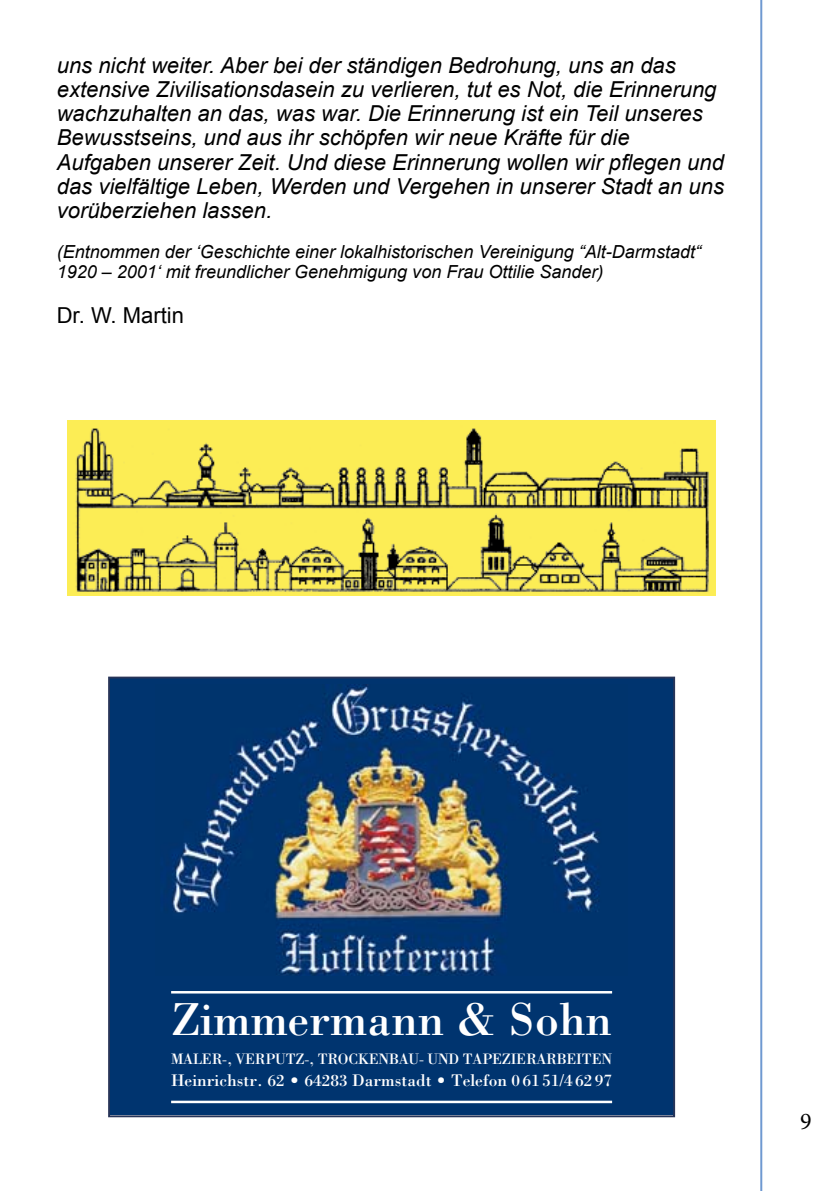
<style>
.page{position:relative;width:840px;height:1191px;background:#fff}
.page>*{position:absolute;margin:0;border:0;box-sizing:border-box;transform-origin:0 0}
.t1{font:47.8px "Bodoni";color:#fff}
.t2{font:24px "Minion Pro";color:#000}
.t3{font:italic 22px/24.2px "Arial";color:#000}
.t4{font:22px "Arial";color:#000}
.t5{font:italic 18px/19.8px "Arial";color:#000}
.t6{font:17.4px "Bodoni";color:#fff}
.t7{font:15.6px "Bodoni";letter-spacing:-.01em;color:#fff;scale:.95 1}
</style>
<div class="page">
<hr style="left:759px;top:0;width:2px;height:1191px;background:#6f99d1">
<div style="left:110px;top:678px;width:562px;height:437px;background:#00346f"></div>
<hr style="left:171px;top:991px;width:440px;height:2px;background:#fff">
<hr style="left:171px;top:1100px;width:440px;height:3px;background:#fff">
<img style="left:172px;top:684px;width:428px;height:291px">
<div style="left:108px;top:676px;width:566px;height:441px;border:2px solid #273458"></div>
<img style="left:67px;top:420px;width:648px;height:175px">
<p class="t3" style="left:57px;top:53px;width:668px">uns nicht weiter. Aber bei der ständigen Bedrohung, uns an das extensive Zivilisationsdasein zu verlieren, tut es Not, die Erinnerung wachzuhalten an das, was war. Die Erinnerung ist ein Teil unseres Bewusstseins, und aus ihr schöpfen wir neue Kräfte für die Aufgaben unserer Zeit. Und diese Erinnerung wollen wir pflegen und das vielfältige Leben, Werden und Vergehen in unserer Stadt an uns vorüberziehen lassen.</p>
<p class="t5" style="left:57px;top:242px;width:645px">(Entnommen der ‘Geschichte einer lokalhistorischen Vereinigung “Alt-Darmstadt“<br>1920 – 2001‘ mit freundlicher Genehmigung von Frau Ottilie Sander)</p>
<p class="t4" style="left:57px;top:301px;width:129px">Dr. W. Martin</p>
<h1 class="t1" style="left:171px;top:1002px;width:442px">Zimmermann &amp; Sohn</h1>
<p class="t7" style="left:171px;top:1053px;width:465px">MALER-, VERPUTZ-, TROCKENBAU- UND TAPEZIERARBEITEN</p>
<p class="t6" style="left:171px;top:1074px;width:442px">Heinrichstr. 62 • 64283 Darmstadt • Telefon 061 51/4 6297</p>
<p class="t2" style="left:799px;top:1105px;width:13px">9</p>
</div>
